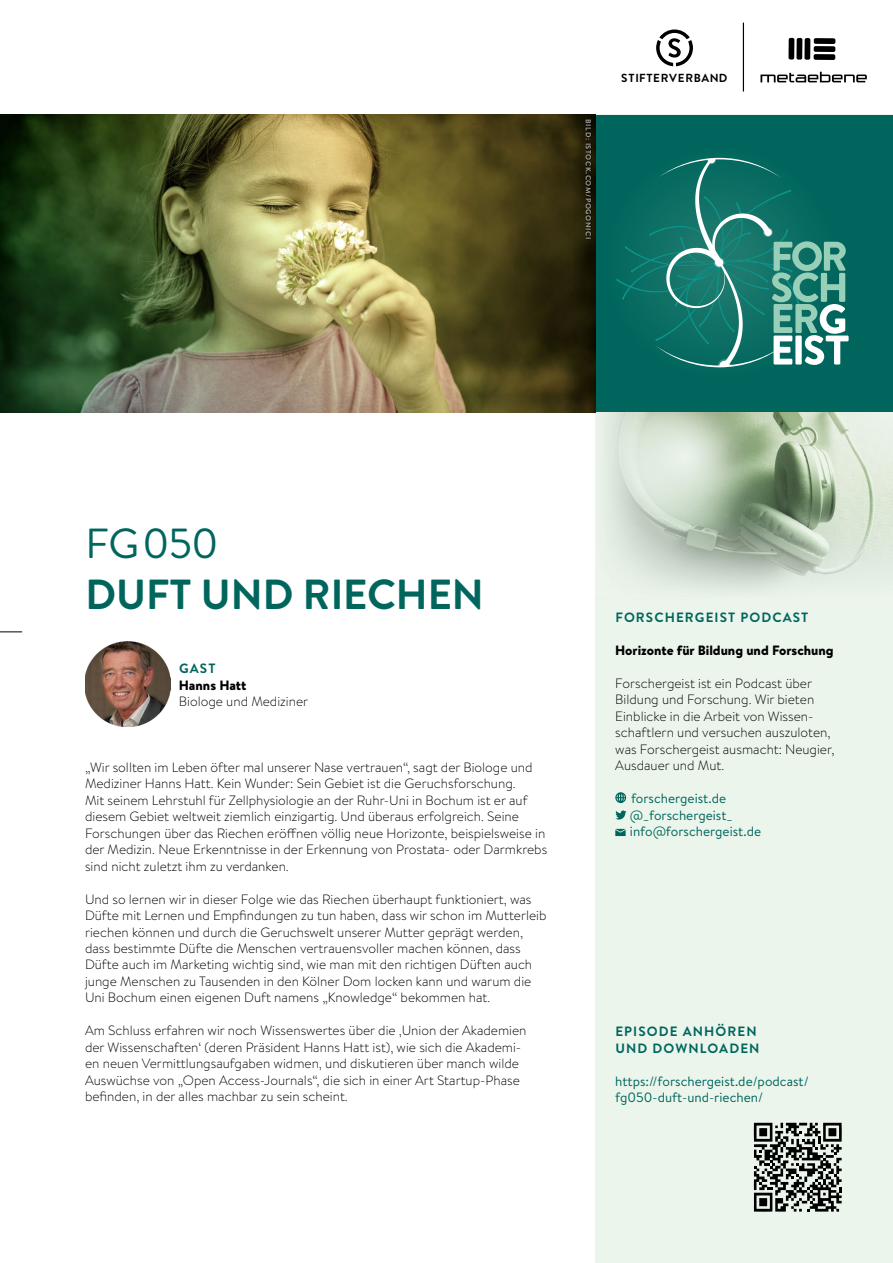
<style>
.page{position:relative;width:893px;height:1263px;background:#fff}
.page>*{position:absolute;margin:0;border:0;box-sizing:border-box;transform-origin:0 0}
.t1{font:700 42px "Brandon Text";color:#00665d}
.t2{font:42px "Brandon Text";letter-spacing:-.015em;color:#00665d}
.t3{font:300 13.5px/16.5px "Brandon Text";color:#000}
.t4{font:13.5px/16.5px "Brandon Text";color:#00665d}
.t5{font:700 13.5px/16.5px "Brandon Text";letter-spacing:.08em;color:#00665d}
.t6{font:900 13.5px "Brandon Text";color:#000}
.t7{font:700 11.7px "Brandon Text";letter-spacing:.055em;color:#000}
.t8{font:700 7.5px "Brandon Text";letter-spacing:.08em;color:#fff}
</style>
<div class="page">
<svg style="left:656px;top:29px;width:37px;height:37px"></svg>
<hr style="left:743px;top:23px;width:1px;height:69px;background:#000">
<svg style="left:760px;top:72px;width:107px;height:10px"></svg>
<div style="left:814px;top:54px;width:21px;height:6px;background:#000;border-radius:2px"></div>
<div style="left:814px;top:46px;width:21px;height:6px;background:#000;border-radius:2px"></div>
<div style="left:814px;top:38px;width:21px;height:6px;background:#000;border-radius:2px"></div>
<div style="left:804px;top:38px;width:6px;height:22px;background:#000;border-radius:2px"></div>
<div style="left:796px;top:38px;width:6px;height:22px;background:#000;border-radius:2px"></div>
<div style="left:788px;top:38px;width:6px;height:22px;background:#000;border-radius:2px"></div>
<div style="left:595px;top:115px;width:298px;height:1148px;background:#ebf5ec"></div>
<div style="left:595px;top:115px;width:298px;height:297px;background:#00665d"></div>
<svg style="left:616px;top:158px;width:233px;height:209px"></svg>
<img style="left:595px;top:412px;width:298px;height:178px">
<img style="left:85px;top:641px;width:85px;height:85px">
<img style="left:0;top:115px;width:595px;height:297px">
<svg style="left:584px;top:115px;width:9px;height:124px"></svg>
<svg style="left:615px;top:792px;width:11px;height:11px"></svg>
<svg style="left:615px;top:810px;width:11px;height:9px"></svg>
<svg style="left:615px;top:829px;width:11px;height:7px"></svg>
<svg style="left:754px;top:1123px;width:88px;height:89px"></svg>
<svg style="left:0;top:631px;width:22px;height:1px"></svg>
<p class="t8" style="left:594px;top:119px;width:122px;rotate:90deg">BILD: ISTOCK.COM/POGONICI</p>
<p class="t7" style="left:621px;top:70px;width:108px">STIFTERVERBAND</p>
<h1 class="t2" style="left:85px;top:514px;width:135px">FG050</h1>
<h1 class="t1" style="left:85px;top:565px;width:400px">DUFT UND RIECHEN</h1>
<p class="t5" style="left:179px;top:660px;width:38px">GAST</p>
<p class="t6" style="left:179px;top:675px;width:69px">Hanns Hatt</p>
<p class="t3" style="left:179px;top:693px;width:131px">Biologe und Mediziner</p>
<p class="t3" style="left:85px;top:758px;width:464px">„Wir sollten im Leben öfter mal unserer Nase vertrauen“, sagt der Biologe und Mediziner Hanns Hatt. Kein Wunder: Sein Gebiet ist die Geruchsforschung.<br>Mit seinem Lehrstuhl für Zellphysiologie an der Ruhr-Uni in Bochum ist er auf diesem Gebiet weltweit ziemlich einzigartig. Und überaus erfolgreich. Seine Forschungen über das Riechen eröffnen völlig neue Horizonte, beispielsweise in der Medizin. Neue Erkenntnisse in der Erkennung von Prostata- oder Darmkrebs sind nicht zuletzt ihm zu verdanken.</p>
<p class="t3" style="left:85px;top:890px;width:463px">Und so lernen wir in dieser Folge wie das Riechen überhaupt funktioniert, was Düfte mit Lernen und Empfindungen zu tun haben, dass wir schon im Mutterleib riechen können und durch die Geruchswelt unserer Mutter geprägt werden, dass bestimmte Düfte die Menschen vertrauensvoller machen können, dass Düfte auch im Marketing wichtig sind, wie man mit den richtigen Düften auch junge Menschen zu Tausenden in den Kölner Dom locken kann und warum die Uni Bochum einen eigenen Duft namens „Knowledge“ bekommen hat.</p>
<p class="t3" style="left:85px;top:1022px;width:443px">Am Schluss erfahren wir noch Wissenswertes über die ‚Union der Akademien der Wissenschaften‘ (deren Präsident Hanns Hatt ist), wie sich die Akademi&shy;en neuen Vermittlungsaufgaben widmen, und diskutieren über manch wilde Auswüchse von „Open Access-Journals“, die sich in einer Art Startup-Phase befinden, in der alles machbar zu sein scheint.</p>
<p class="t5" style="left:615px;top:609px;width:194px">FORSCHERGEIST PODCAST</p>
<p class="t6" style="left:615px;top:641px;width:220px">Horizonte für Bildung und Forschung</p>
<p class="t3" style="left:615px;top:674px;width:221px">Forschergeist ist ein Podcast über Bildung und Forschung. Wir bieten Einblicke in die Arbeit von Wissen&shy;schaftlern und versuchen auszuloten, was Forschergeist ausmacht: Neugier, Ausdauer und Mut.</p>
<p class="t4" style="left:630px;top:790px;width:133px">forschergeist.de @_forschergeist_ info@forschergeist.de</p>
<p class="t5" style="left:615px;top:1023px;width:146px">EPISODE ANHÖREN<br>UND DOWNLOADEN</p>
<p class="t4" style="left:615px;top:1072px;width:195px">https://forschergeist.de/podcast/ fg050-duft-und-riechen/</p>
</div>
